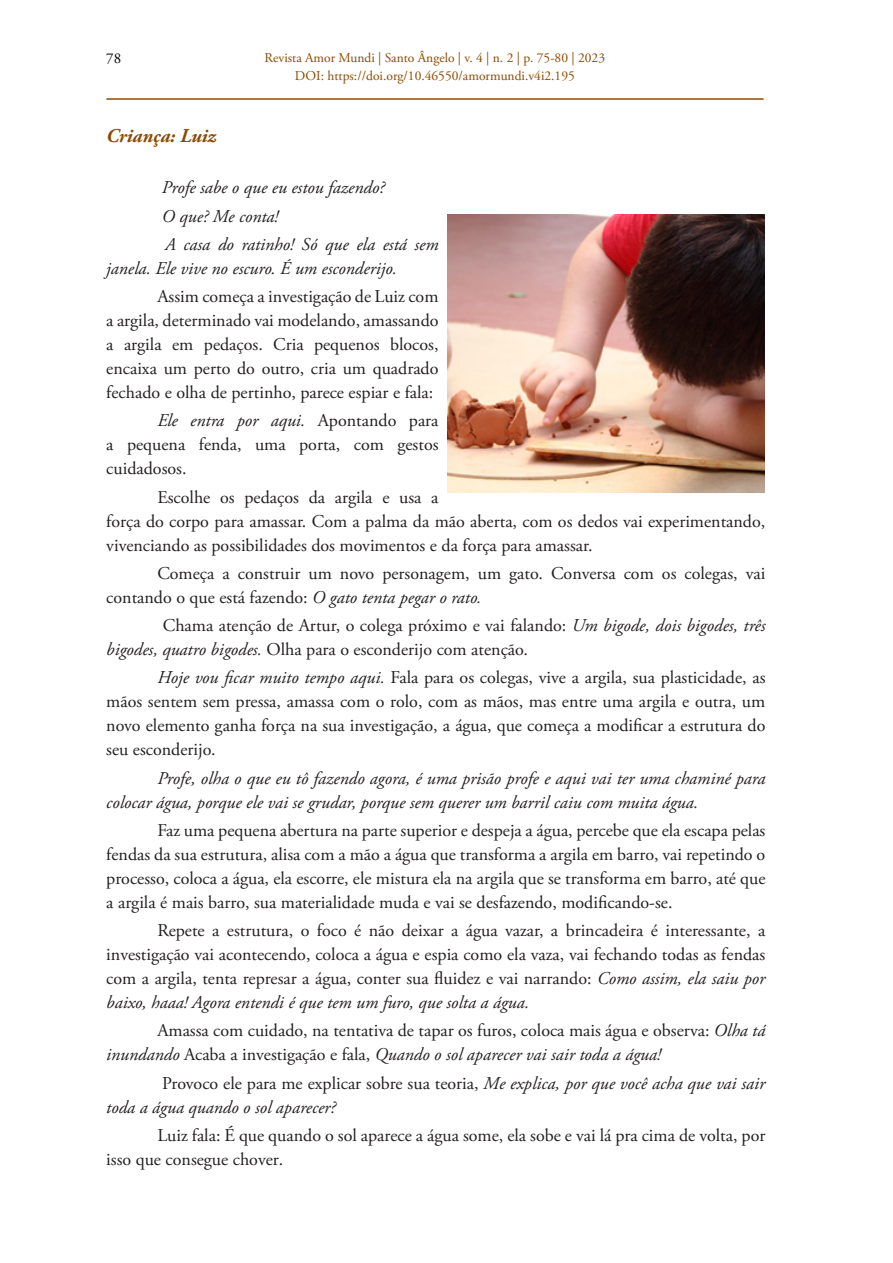
<style>
.page{position:relative;width:893px;height:1263px;background:#fff}
.page>*{position:absolute;margin:0;border:0;box-sizing:border-box;transform-origin:0 0}
.SUBÍTULO_2{font:italic 700 19.5px "Adobe Garamond Pro";color:#8c4a00}
.TEXTO_NORMAL{font:18px/24px "Adobe Garamond Pro";color:#231f20;text-align:justify}
.TEXTO_NORMAL-2{font:italic 18px/24px "Adobe Garamond Pro";color:#231f20}
.t1{font:15px "Adobe Garamond Pro";color:#000}
.t2{font:13.5px/18px "Adobe Garamond Pro";color:#8c4a00;text-align:center}
.s1{font-style:italic}
.s2{font-style:normal}
</style>
<div class="page">
<hr style="left:106px;top:98px;width:658px;height:2px;background:#8c4a00">
<img style="left:448px;top:214px;width:316px;height:278px">
<p class="t1" style="left:106px;top:49px;width:16px">78</p>
<p class="t2" style="left:265px;top:49px;width:342px">Revista Amor Mundi | Santo Ângelo | v. 4 | n. 2 | p. 75-80 | 2023<br>DOI: https://doi.org/10.46550/amormundi.v4i2.195</p>
<p class="SUBÍTULO_2" style="left:106px;top:124px;width:111px">Criança: Luiz</p>
<p class="TEXTO_NORMAL-2" style="left:162px;top:176px;width:224px">Profe sabe o que eu estou fazendo?</p>
<p class="TEXTO_NORMAL-2" style="left:162px;top:204px;width:118px">O que? Me conta!</p>
<p class="TEXTO_NORMAL-2" style="left:106px;top:233px;width:334px;text-indent:59px">A casa do ratinho! Só que ela está sem janela. Ele vive no escuro. É um esconderijo.</p>
<p class="TEXTO_NORMAL" style="left:106px;top:285px;width:334px;text-indent:51px">Assim começa a investigação de Luiz com a argila, determinado vai modelando, amassando a argila em pedaços. Cria pequenos blocos, encaixa um perto do outro, cria um quadrado fechado e olha de pertinho, parece espiar e fala:</p>
<p class="TEXTO_NORMAL" style="left:106px;top:409px;width:334px;text-indent:51px"><span class="s1">Ele entra por aqui.</span> Apontando para a pequena fenda, uma porta, com gestos cuidadosos.</p>
<p class="TEXTO_NORMAL" style="left:106px;top:486px;width:660px;text-align:left;text-indent:51px">Escolhe os pedaços da argila e usa a<br>força do corpo para amassar. Com a palma da mão aberta, com os dedos vai experimentando, vivenciando as possibilidades dos movimentos e da força para amassar.</p>
<p class="TEXTO_NORMAL" style="left:106px;top:562px;width:660px;text-indent:51px">Começa a construir um novo personagem, um gato. Conversa com os colegas, vai contando o que está fazendo: <span class="s1">O gato tenta pegar o rato.</span></p>
<p class="TEXTO_NORMAL" style="left:106px;top:614px;width:661px;text-indent:57px">Chama atenção de Artur, o colega próximo e vai falando: <span class="s1">Um bigode, dois bigodes, três bigodes, quatro bigodes.</span> Olha para o esconderijo com atenção.</p>
<p class="TEXTO_NORMAL" style="left:106px;top:666px;width:661px;text-indent:51px"><span class="s1">Hoje vou ficar muito tempo aqui.</span> Fala para os colegas, vive a argila, sua plasticidade, as mãos sentem sem pressa, amassa com o rolo, com as mãos, mas entre uma argila e outra, um novo elemento ganha força na sua investigação, a água, que começa a modificar a estrutura do seu esconderijo.</p>
<p class="TEXTO_NORMAL-2" style="left:106px;top:766px;width:661px;text-indent:51px">Profe, olha o que eu tô fazendo agora, é uma prisão profe e aqui vai ter uma chaminé para colocar água, porque ele vai se grudar, porque sem querer um barril caiu com muita água.</p>
<p class="TEXTO_NORMAL" style="left:106px;top:819px;width:661px;text-indent:51px">Faz uma pequena abertura na parte superior e despeja a água, percebe que ela escapa pelas fendas da sua estrutura, alisa com a mão a água que transforma a argila em barro, vai repetindo o processo, coloca a água, ela escorre, ele mistura ela na argila que se transforma em barro, até que a argila é mais barro, sua materialidade muda e vai se desfazendo, modificando-se.</p>
<p class="TEXTO_NORMAL" style="left:106px;top:919px;width:661px;text-indent:51px">Repete a estrutura, o foco é não deixar a água vazar, a brincadeira é interessante, a investigação vai acontecendo, coloca a água e espia como ela vaza, vai fechando todas as fendas com a argila, tenta represar a água, conter sua fluidez e vai narrando: <span class="s1">Como assim, ela saiu por baixo, haaa! Agora entendi é que tem um furo, que solta a água.</span></p>
<p class="TEXTO_NORMAL" style="left:106px;top:1019px;width:661px;text-indent:51px">Amassa com cuidado, na tentativa de tapar os furos, coloca mais água e observa: <span class="s1">Olha tá inundando</span> Acaba a investigação e fala, <span class="s1">Quando o sol aparecer vai sair toda a água!</span></p>
<p class="TEXTO_NORMAL-2" style="left:106px;top:1071px;width:661px;text-indent:56px"><span class="s2">Provoco ele para me explicar sobre sua teoria,</span> Me explica, por que você acha que vai sair toda a água quando o sol aparecer?</p>
<p class="TEXTO_NORMAL" style="left:106px;top:1124px;width:661px;text-indent:51px">Luiz fala: É que quando o sol aparece a água some, ela sobe e vai lá pra cima de volta, por isso que consegue chover.</p>
</div>
